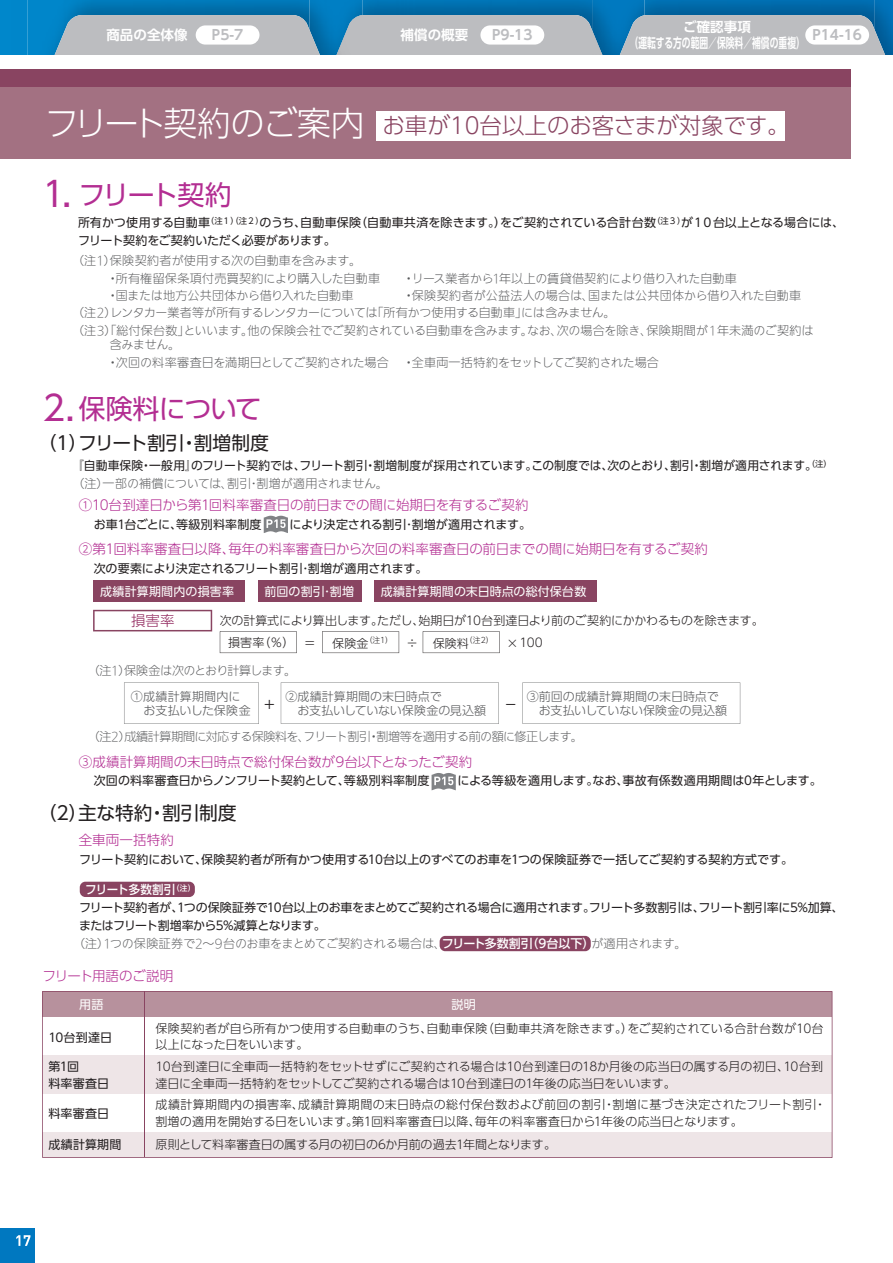
<style>
.page{position:relative;width:893px;height:1263px;background:#fff}
.page>*{position:absolute;margin:0;border:0;box-sizing:border-box;transform-origin:0 0}
.t1{font:34.5px "UD Shin Go Pro Regular 90 pv RKSJ H";color:#b32e92}
.t2{font:33.75px "UD Shin Go Pro Light 90 pv RKSJ H";letter-spacing:-.04em;color:#fff}
.t3{font:27px "UD Shin Go Pro Regular 90 pv RKSJ H";letter-spacing:-.045em;color:#b32e92}
.t4{font:22.5px "UD Shin Go Pro Light 90 pv RKSJ H";color:#894461}
.t5{font:18.75px "UD Shin Go Pro Regular 90 pv RKSJ H";letter-spacing:-.015em;color:#231f20}
.t6{font:14.4px "UD Shin Go Pro Light 90 pv RKSJ H";color:#932b60}
.t7{font:13.8px "UD Shin Go Pro De Bold 90 pv RKSJ H";color:#bcbdc0}
.t8{font:13.5px "UD Shin Go Pro Light 90 pv RKSJ H";letter-spacing:-.01em;color:#b32e92}
.t9{font:13.5px/15.8px "UD Shin Go Pro De Bold 90 pv RKSJ H";color:#fff;text-align:center}
.t10{font:13.5px "UD Shin Go Pro Light 90 pv RKSJ H";letter-spacing:-.05em;color:#b32e92}
.t11{font:12.75px "UD Shin Go Pro Light 90 pv RKSJ H";color:#231f20}
.t12{font:12px/18px "UD Shin Go Pro Regular 90 pv RKSJ H";letter-spacing:-.015em;color:#231f20}
.t13{font:12px/17.4px "Iwa UD Go Hon Pro Lt 90 pv RKSJ H";letter-spacing:-.02em;color:#57585a}
.t14{font:12px/16.5px "UD Shin Go Pro Light 90 pv RKSJ H";color:#231f20}
.t15{font:12px/16.5px "UD Shin Go Pro Light 90 pv RKSJ H";letter-spacing:.02em;color:#231f20}
.t16{font:12px/13.5px "UD Shin Go Pro Light 90 pv RKSJ H";color:#57585a}
.t17{font:12px/22px "UD Shin Go Pro Light 90 pv RKSJ H";letter-spacing:-.02em;color:#231f20}
.t18{font:12px/17.4px "Iwa UD Go Hon Pro Lt 90 pv RKSJ H";letter-spacing:.015em;color:#57585a}
.t19{font:12px "Iwa UD Go Hon Pro Lt 90 pv RKSJ H";letter-spacing:-.045em;color:#57585a}
.t20{font:12px "UD Shin Go Pro Regular 90 pv RKSJ H";letter-spacing:.015em;color:#fff}
.t21{font:12px "Iwa UD Go Hon Pro Lt 90 pv RKSJ H";letter-spacing:-.06em;color:#57585a}
.t22{font:12px/13.5px "UD Shin Go Pro Light 90 pv RKSJ H";letter-spacing:.025em;color:#57585a}
.t23{font:12px "UD Shin Go Pro Medium 90 pv RKSJ H";color:#fff}
.t24{font:12px "UD Shin Go Pro Medium 90 pv RKSJ H";color:#fff;scale:.96 1}
.t25{font:12px/16.5px "UD Shin Go Pro Regular 90 pv RKSJ H";letter-spacing:.005em;color:#231f20}
.t26{font:12px "Iwa UD Go Hon Pro Md 90 pv RKSJ H";color:#231f20}
.t27{font:7.8px "UD Shin Go Pro Light 90 pv RKSJ H";color:#231f20}
.s1{font-size:34.5px}
.s2{font-size:12.75px}
.s3{font-size:12px}
</style>
<div class="page">
<div style="left:0;top:0;width:28px;height:55px;background:#0086ca"></div>
<img style="left:362px;top:0;width:231px;height:15px">
<img style="left:28px;top:0;width:334px;height:55px">
<img style="left:644px;top:0;width:230px;height:15px">
<img style="left:593px;top:0;width:51px;height:15px">
<img style="left:874px;top:0;width:18px;height:15px">
<svg style="left:41px;top:15px;width:851px;height:40px;background:#a2b2be"></svg>
<div style="left:196px;top:25px;width:63px;height:20px;background:#fff;border-radius:10px"></div>
<div style="left:805px;top:25px;width:64px;height:20px;background:#fff;border-radius:10px"></div>
<div style="left:480px;top:25px;width:64px;height:20px;background:#fff;border-radius:10px"></div>
<div style="left:0;top:70px;width:850px;height:89px;background:#a37182"></div>
<div style="left:0;top:70px;width:850px;height:17px;background:#894461"></div>
<div style="left:94px;top:581px;width:151px;height:21px;background:#894461"></div>
<div style="left:374px;top:581px;width:223px;height:21px;background:#894461"></div>
<div style="left:257px;top:581px;width:104px;height:21px;background:#894461"></div>
<svg style="left:93px;top:610px;width:119px;height:21px"></svg>
<svg style="left:220px;top:631px;width:77px;height:22px"></svg>
<svg style="left:322px;top:631px;width:77px;height:22px"></svg>
<svg style="left:422px;top:631px;width:77px;height:22px"></svg>
<svg style="left:124px;top:682px;width:135px;height:42px"></svg>
<svg style="left:281px;top:682px;width:218px;height:42px"></svg>
<svg style="left:522px;top:682px;width:218px;height:42px"></svg>
<svg style="left:42px;top:991px;width:790px;height:167px"></svg>
<hr style="left:144px;top:992px;width:1px;height:165px;background:#894461">
<div style="left:376px;top:111px;width:408px;height:29px;background:#fff"></div>
<div style="left:80px;top:882px;width:115px;height:15px;background:#894461;border-radius:6px"></div>
<div style="left:439px;top:936px;width:151px;height:15px;background:#894461;border-radius:6px"></div>
<svg style="left:264px;top:516px;width:24px;height:17px"></svg>
<svg style="left:431px;top:773px;width:25px;height:17px"></svg>
<div style="left:0;top:1229px;width:34px;height:34px;background:#0078c0"></div>
<svg style="left:16px;top:1235px;width:14px;height:11px"></svg>
<p class="t9" style="left:106px;top:29px;width:83px">商品の全体像</p>
<p class="t9" style="left:629px;top:21px;width:177px">ご確認事項<br>（運転する方の範囲／保険料／補償の重複）</p>
<p class="t7" style="left:212px;top:30px;width:33px">P5-7</p>
<p class="t9" style="left:400px;top:29px;width:69px">補償の概要</p>
<p class="t7" style="left:492px;top:30px;width:42px">P9-13</p>
<p class="t7" style="left:812px;top:30px;width:51px">P14-16</p>
<h2 class="t2" style="left:45px;top:111px;width:321px">フリート契約のご案内</h2>
<h3 class="t3" style="left:43px;top:185px;width:191px"><span class="s1">1.</span> フリート契約</h3>
<h3 class="t4" style="left:382px;top:117px;width:409px">お車が10台以上のお客さまが対象です。</h3>
<p class="t12" style="left:78px;top:215px;width:767px">所有かつ使用する自動車<sup>（注１）（注２）</sup>のうち、自動車保険（自動車共済を除きます。）をご契約されている合計台数<sup>（注３）</sup>が１０台以上となる場合には、フリート契約をご契約いただく必要があります。</p>
<p class="t18" style="left:107px;top:254px;width:275px;text-indent:-34px">（注1）保険契約者が使用する次の自動車を含みます。<br>・所有権留保条項付売買契約により購入した自動車</p>
<p class="t13" style="left:403px;top:271px;width:335px">・リース業者から1年以上の賃貸借契約により借り入れた自動車</p>
<p class="t13" style="left:72px;top:288px;width:742px;text-indent:330px">・保険契約者が公益法人の場合は、国または公共団体から借り入れた自動車（注2）レンタカー業者等が所有するレンタカーについては「所有かつ使用する自動車」には含みません。<br>（注3）「総付保台数」といいます。他の保険会社でご契約されている自動車を含みます。なお、次の場合を除き、保険期間が１年未満のご契約は</p>
<p class="t13" style="left:107px;top:338px;width:553px">含みません。<br>・次回の料率審査日を満期日としてご契約された場合 ・全車両一括特約をセットしてご契約された場合</p>
<p class="t13" style="left:107px;top:288px;width:248px">・国または地方公共団体から借り入れた自動車</p>
<h1 class="t1" style="left:43px;top:395px;width:34px">2.</h1>
<h3 class="t3" style="left:79px;top:399px;width:185px">保険料について</h3>
<h3 class="t5" style="left:38px;top:436px;width:233px">（1）フリート割引・割増制度</h3>
<p class="t12" style="left:72px;top:458px;width:761px">『自動車保険・一般用』のフリート契約では、フリート割引・割増制度が採用されています。この制度では、次のとおり、割引・割増が適用されます。<sup>（注）</sup></p>
<p class="t13" style="left:73px;top:476px;width:317px">（注）一部の補償については、割引･割増が適用されません。</p>
<p class="t8" style="left:79px;top:500px;width:451px">①10台到達日から第1回料率審査日の前日までの間に始期日を有するご契約</p>
<p class="t12" style="left:94px;top:517px;width:439px">お車1台ごとに、等級別料率制度　　 により決定される割引･割増が適用されます。</p>
<p class="t8" style="left:79px;top:544px;width:630px">②第1回料率審査日以降、毎年の料率審査日から次回の料率審査日の前日までの間に始期日を有するご契約</p>
<p class="t12" style="left:94px;top:561px;width:335px">次の要素により決定されるフリート割引･割増が適用されます。</p>
<p class="t20" style="left:100px;top:587px;width:135px">成績計算期間内の損害率</p>
<p class="t20" style="left:264px;top:587px;width:91px">前回の割引･割増</p>
<p class="t20" style="left:381px;top:587px;width:207px">成績計算期間の末日時点の総付保台数</p>
<p class="t6" style="left:131px;top:615px;width:45px">損害率</p>
<p class="t17" style="left:228px;top:611px;width:537px;text-indent:-8px">次の計算式により算出します。ただし、始期日が10台到達日より前のご契約にかかわるものを除きます。損害率（％） <span class="s2">＝</span></p>
<p class="t27" style="left:365px;top:637px;width:30px">（注1）</p>
<p class="t27" style="left:432px;top:637px;width:63px"><span class="s3">保険料</span>（注2）</p>
<p class="t14" style="left:332px;top:636px;width:38px">保険金</p>
<p class="t14" style="left:506px;top:636px;width:38px">×100</p>
<p class="t11" style="left:406px;top:639px;width:14px">÷</p>
<p class="t21" style="left:88px;top:666px;width:210px">（注1）保険金は次のとおり計算します。</p>
<p class="t22" style="left:144px;top:692px;width:109px;text-indent:-13px">①成績計算期間内にお支払いした保険金</p>
<p class="t16" style="left:285px;top:692px;width:202px">②成績計算期間の末日時点で<br>　お支払いしていない保険金の見込額</p>
<p class="t16" style="left:526px;top:692px;width:194px">③前回の成績計算期間の末日時点で</p>
<p class="t26" style="left:264px;top:700px;width:13px">＋</p>
<p class="t26" style="left:505px;top:700px;width:13px">－</p>
<p class="t16" style="left:526px;top:705px;width:202px">　お支払いしていない保険金の見込額</p>
<p class="t19" style="left:88px;top:732px;width:497px">（注2）成績計算期間に対応する保険料を、フリート割引・割増等を適用する前の額に修正します。</p>
<p class="t8" style="left:79px;top:756px;width:395px">③成績計算期間の末日時点で総付保台数が9台以下となったご契約</p>
<p class="t12" style="left:94px;top:774px;width:729px">次回の料率審査日からノンフリート契約として、等級別料率制度　　 による等級を適用します。なお、事故有係数適用期間は0年とします。</p>
<h3 class="t5" style="left:38px;top:806px;width:200px">（2）主な特約・割引制度</h3>
<p class="t8" style="left:79px;top:835px;width:96px">全車両一括特約</p>
<p class="t12" style="left:79px;top:852px;width:715px">フリート契約において、保険契約者が所有かつ使用する10台以上のすべてのお車を1つの保険証券で一括してご契約する契約方式です。</p>
<p class="t24" style="left:85px;top:885px;width:117px">フリート多数割引<sup>（注）</sup></p>
<p class="t12" style="left:79px;top:900px;width:766px">フリート契約者が、1つの保険証券で10台以上のお車をまとめてご契約される場合に適用されます。フリート多数割引は、フリート割引率に5%加算、またはフリート割増率から5%減算となります。</p>
<p class="t10" style="left:43px;top:971px;width:132px">フリート用語のご説明</p>
<p class="t13" style="left:73px;top:936px;width:615px">（注）1つの保険証券で2～9台のお車をまとめてご契約される場合は、　　　　　　　　　　　　 が適用されます。</p>
<p class="t23" style="left:442px;top:939px;width:154px">フリート多数割引（9台以下）</p>
<p class="t20" style="left:79px;top:1000px;width:26px">用語</p>
<p class="t20" style="left:451px;top:1000px;width:26px">説明</p>
<p class="t12" style="left:48px;top:1030px;width:65px">10台到達日</p>
<p class="t14" style="left:155px;top:1022px;width:669px">保険契約者が自ら所有かつ使用する自動車のうち、自動車保険（自動車共済を除きます。）をご契約されている合計台数が10台以上になった日をいいます。</p>
<p class="t25" style="left:48px;top:1060px;width:62px">第1回<br>料率審査日</p>
<p class="t14" style="left:155px;top:1060px;width:669px">10台到達日に全車両一括特約をセットせずにご契約される場合は10台到達日の18か月後の応当日の属する月の初日、10台到達日に全車両一括特約をセットしてご契約される場合は10台到達日の1年後の応当日をいいます。</p>
<p class="t12" style="left:48px;top:1107px;width:62px">料率審査日</p>
<p class="t15" style="left:155px;top:1098px;width:672px">成績計算期間内の損害率、成績計算期間の末日時点の総付保台数および前回の割引・割増に基づき決定されたフリート割引・割増の適用を開始する日をいいます。第1回料率審査日以降、毎年の料率審査日から1年後の応当日となります。</p>
<p class="t12" style="left:48px;top:1137px;width:75px">成績計算期間</p>
<p class="t14" style="left:155px;top:1138px;width:402px">原則として料率審査日の属する月の初日の6か月前の過去1年間となります。</p>
</div>
